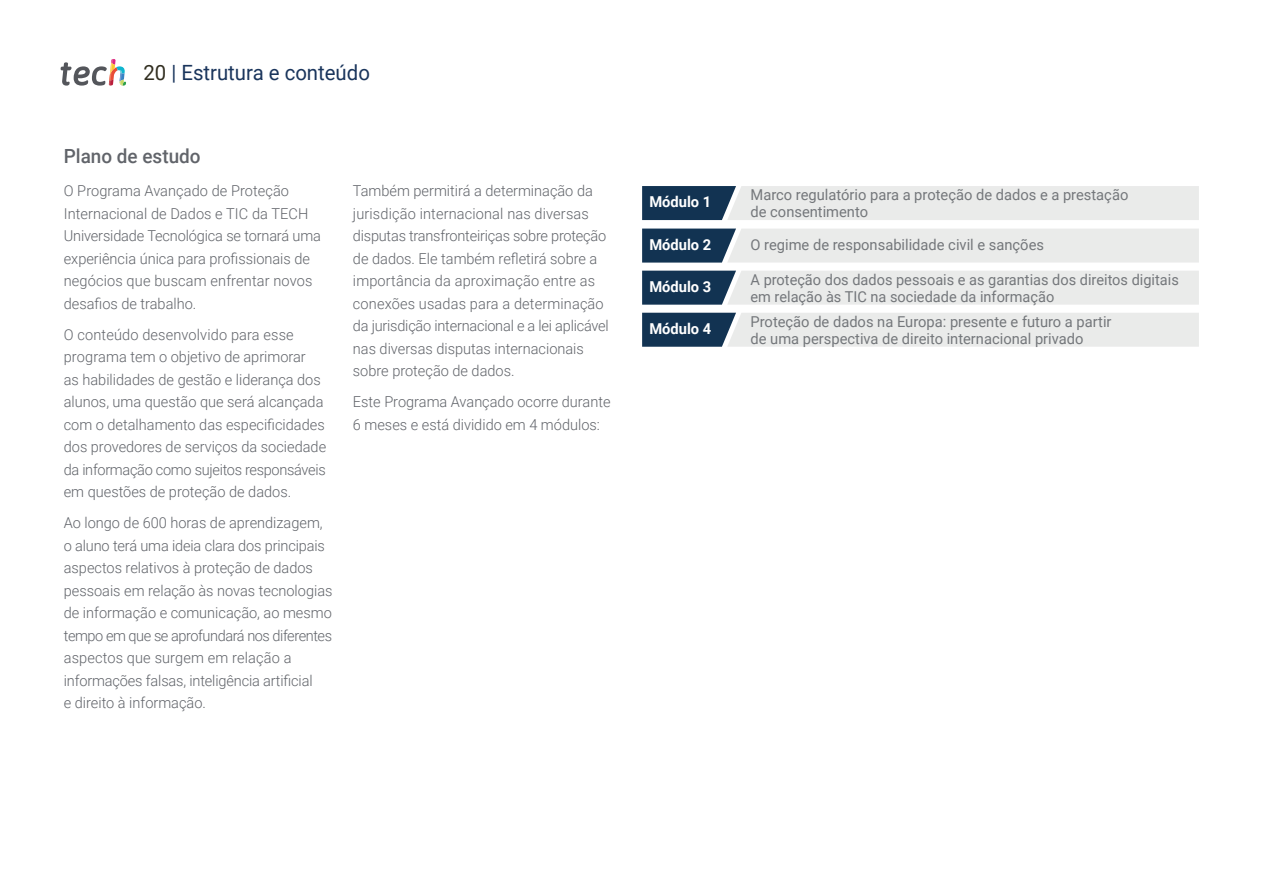
<style>
.page{position:relative;width:1263px;height:893px;background:#fff}
.page>*{position:absolute;margin:0;border:0;box-sizing:border-box;transform-origin:0 0}
.t1{font:21px "Roboto";color:#1a355c}
.t2{font:500 19.5px "Roboto";color:#61646a}
.t3{font:300 15px/22.5px "Roboto";color:#61646a}
.t4{font:15px/16.5px "Roboto";color:#74777b}
.t5{font:700 15px "Roboto";color:#fff}
.s1{color:#312e20}
</style>
<div class="page">
<svg style="left:61px;top:59px;width:65px;height:27px"></svg>
<svg style="left:642px;top:186px;width:557px;height:34px;background:#c8ced2"></svg>
<svg style="left:642px;top:271px;width:557px;height:34px;background:#c9ced2"></svg>
<svg style="left:642px;top:313px;width:557px;height:34px;background:#c8ced2"></svg>
<svg style="left:642px;top:229px;width:557px;height:34px;background:#c9cfd3"></svg>
<h1 class="t1" style="left:144px;top:57px;width:228px"><span class="s1">20</span> | Estrutura e conteúdo</h1>
<h2 class="t2" style="left:64px;top:143px;width:138px">Plano de estudo</h2>
<p class="t3" style="left:64px;top:179px;width:259px">O Programa Avançado de Proteção Internacional de Dados e TIC da TECH Universidade Tecnológica se tornará uma experiência única para profissionais de negócios que buscam enfrentar novos desafios de trabalho.</p>
<p class="t3" style="left:64px;top:323px;width:264px">O conteúdo desenvolvido para esse programa tem o objetivo de aprimorar<br>as habilidades de gestão e liderança dos alunos, uma questão que será alcançada com o detalhamento das especificidades dos provedores de serviços da sociedade da informação como sujeitos responsáveis em questões de proteção de dados.</p>
<p class="t3" style="left:64px;top:511px;width:270px">Ao longo de 600 horas de aprendizagem, o aluno terá uma ideia clara dos principais aspectos relativos à proteção de dados pessoais em relação às novas tecnologias de informação e comunicação, ao mesmo tempo em que se aprofundará nos diferentes aspectos que surgem em relação a informações falsas, inteligência artificial<br>e direito à informação.</p>
<p class="t3" style="left:353px;top:179px;width:257px">Também permitirá a determinação da jurisdição internacional nas diversas disputas transfronteiriças sobre proteção de dados. Ele também refletirá sobre a importância da aproximação entre as conexões usadas para a determinação da jurisdição internacional e a lei aplicável nas diversas disputas internacionais sobre proteção de dados.</p>
<p class="t3" style="left:353px;top:390px;width:259px">Este Programa Avançado ocorre durante<br>6 meses e está dividido em 4 módulos:</p>
<p class="t5" style="left:649px;top:192px;width:63px">Módulo 1</p>
<p class="t5" style="left:649px;top:234px;width:63px">Módulo 2</p>
<p class="t5" style="left:649px;top:276px;width:63px">Módulo 3</p>
<p class="t5" style="left:649px;top:318px;width:63px">Módulo 4</p>
<p class="t4" style="left:750px;top:186px;width:379px">Marco regulatório para a proteção de dados e a prestação de consentimento</p>
<p class="t4" style="left:750px;top:236px;width:295px">O regime de responsabilidade civil e sanções</p>
<p class="t4" style="left:750px;top:271px;width:430px">A proteção dos dados pessoais e as garantias dos direitos digitais em relação às TIC na sociedade da informação</p>
<p class="t4" style="left:750px;top:313px;width:362px">Proteção de dados na Europa: presente e futuro a partir de uma perspectiva de direito internacional privado</p>
</div>
